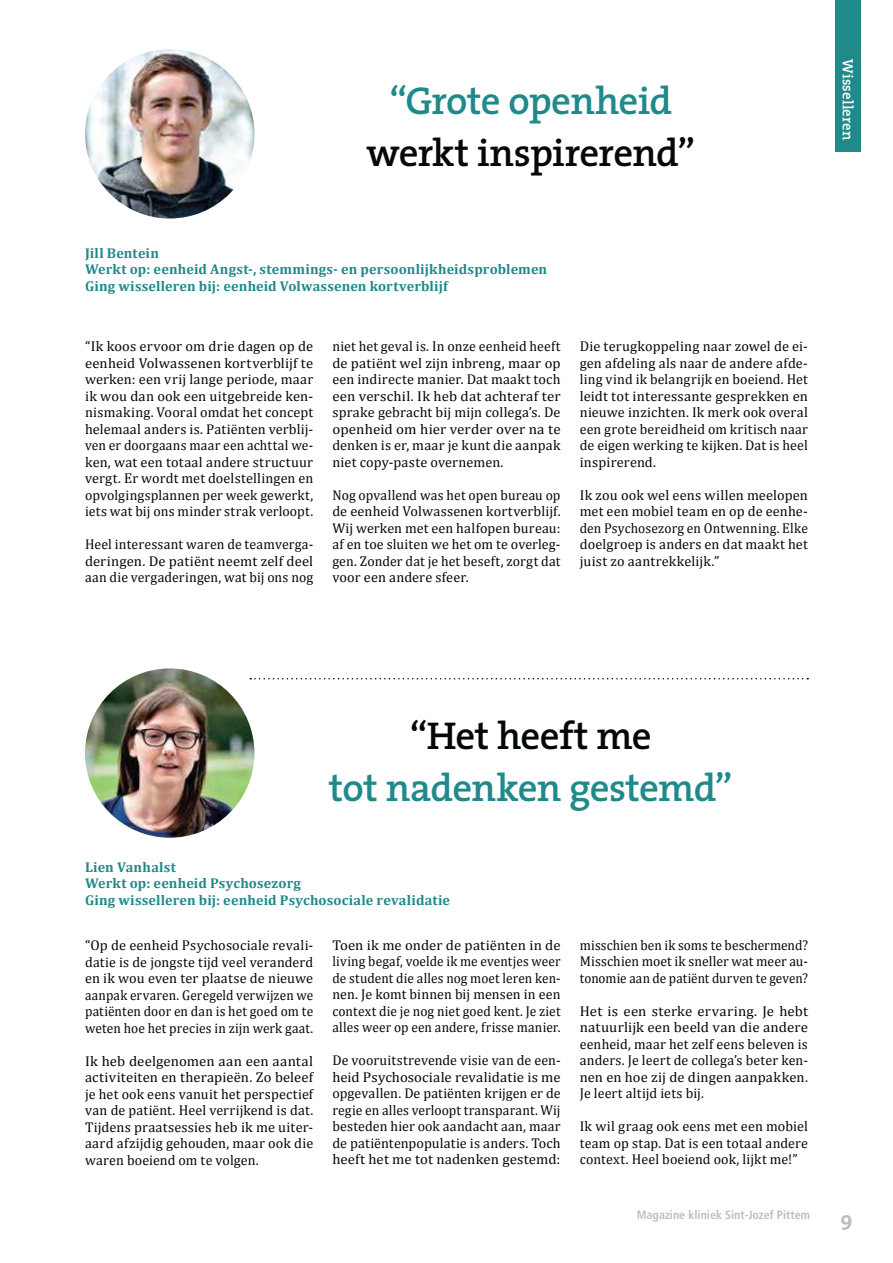
<style>
.page{position:relative;width:893px;height:1263px;background:#fff}
.page>*{position:absolute;margin:0;border:0;box-sizing:border-box;transform-origin:0 0}
.t1{font:600 39px "The Serif";letter-spacing:-.025em;color:#20898a}
.t2{font:600 39px "The Serif";letter-spacing:-.02em;color:#040809}
.t3{font:700 21px "The Serif";color:#bdbec0}
.t4{font:600 15px "The Serif";color:#fff}
.t5{font:14.25px/16.5px "Cambria";letter-spacing:.005em;color:#040809;text-align:justify}
.t6{font:14.25px/16.5px "Cambria";letter-spacing:.005em;color:#040809;text-align:justify;scale:1.04 1}
.t7{font:700 14.25px/16.5px "Cambria";letter-spacing:.01em;color:#20898a}
.t8{font:14.25px/16.5px "Cambria";letter-spacing:.005em;color:#040809;text-align:justify;scale:.96 1}
.t9{font:14.25px/16.5px "Cambria";letter-spacing:.005em;color:#040809;text-align:justify;scale:.94 1}
.t10{font:700 condensed 12px "Frutiger";color:#bdbec0}
</style>
<div class="page">
<div style="left:835px;top:0;width:26px;height:152px;background:#20898a"></div>
<svg style="left:250px;top:678px;width:558px;height:1px"></svg>
<img style="left:85px;top:668px;width:169px;height:170px;border-radius:50%">
<img style="left:85px;top:49px;width:169px;height:170px;border-radius:50%">
<h1 class="t1" style="left:389px;top:84px;width:284px">“Grote openheid</h1>
<h1 class="t2" style="left:366px;top:137px;width:330px">werkt inspirerend”</h1>
<p class="t7" style="left:85px;top:244px;width:463px">Jill Bentein<br>Werkt op: eenheid Angst-, stemmings- en persoonlijkheidsproblemen<br>Ging wisselleren bij: eenheid Volwassenen kortverblijf</p>
<p class="t5" style="left:85px;top:338px;width:230px">“Ik koos ervoor om drie dagen op de eenheid Volwassenen kortverblijf te werken: een vrij lange periode, maar ik wou dan ook een uitgebreide ken&shy;nismaking. Vooral omdat het concept helemaal anders is. Patiënten verblij&shy;ven er doorgaans maar een achttal we&shy;ken, wat een totaal andere structuur vergt. Er wordt met doelstellingen en opvolgingsplannen per week gewerkt, iets wat bij ons minder strak verloopt.</p>
<p class="t5" style="left:85px;top:536px;width:230px">Heel interessant waren de teamverga&shy;deringen. De patiënt neemt zelf deel aan die vergaderingen, wat bij ons nog</p>
<p class="t5" style="left:332px;top:338px;width:230px">niet het geval is. In onze eenheid heeft de patiënt wel zijn inbreng, maar op een indirecte manier. Dat maakt toch een verschil. Ik heb dat achteraf ter sprake gebracht bij mijn collega’s. De openheid om hier verder over na te denken is er, maar je kunt die aanpak niet copy-paste overnemen.</p>
<p class="t8" style="left:332px;top:486px;width:239px">Nog opvallend was het open bureau op de eenheid Volwassenen kortverblijf.<br>Wij werken met een halfopen bureau: af en toe sluiten we het om te overleg&shy;gen. Zonder dat je het beseft, zorgt dat voor een andere sfeer.</p>
<p class="t5" style="left:579px;top:338px;width:230px">Die terugkoppeling naar zowel de ei&shy;gen afdeling als naar de andere afde&shy;ling vind ik belangrijk en boeiend. Het leidt tot interessante gesprekken en nieuwe inzichten. Ik merk ook overal een grote bereidheid om kritisch naar de eigen werking te kijken. Dat is heel inspirerend.</p>
<p class="t5" style="left:579px;top:486px;width:230px">Ik zou ook wel eens willen meelopen met een mobiel team en op de eenhe&shy;den Psychosezorg en Ontwenning. Elke doelgroep is anders en dat maakt het juist zo aantrekkelijk.”</p>
<p class="t4" style="left:854px;top:59px;width:83px;rotate:90deg">Wisselleren</p>
<h1 class="t2" style="left:410px;top:720px;width:243px">“Het heeft me</h1>
<h1 class="t1" style="left:329px;top:772px;width:405px">tot nadenken gestemd”</h1>
<p class="t7" style="left:85px;top:859px;width:366px">Lien Vanhalst<br>Werkt op: eenheid Psychosezorg<br>Ging wisselleren bij: eenheid Psychosociale revalidatie</p>
<p class="t5" style="left:332px;top:936px;width:230px">Toen ik me onder de patiënten in de living begaf, voelde ik me eventjes weer de student die alles nog moet leren ken&shy;nen. Je komt binnen bij mensen in een context die je nog niet goed kent. Je ziet alles weer op een andere, frisse manier.</p>
<p class="t5" style="left:332px;top:1052px;width:230px">De vooruitstrevende visie van de een&shy;heid Psychosociale revalidatie is me opgevallen. De patiënten krijgen er de regie en alles verloopt transparant. Wij besteden hier ook aandacht aan, maar de patiëntenpopulatie is anders. Toch heeft het me tot nadenken gestemd:</p>
<p class="t5" style="left:85px;top:937px;width:230px">“Op de eenheid Psychosociale revali&shy;datie is de jongste tijd veel veranderd en ik wou even ter plaatse de nieuwe aanpak ervaren. Geregeld verwijzen we patiënten door en dan is het goed om te weten hoe het precies in zijn werk gaat.</p>
<p class="t6" style="left:85px;top:1052px;width:221px">Ik heb deelgenomen aan een aantal activiteiten en therapieën. Zo beleef je het ook eens vanuit het perspectief van de patiënt. Heel verrijkend is dat.<br>Tijdens praatsessies heb ik me uiter&shy;aard afzijdig gehouden, maar ook die waren boeiend om te volgen.</p>
<p class="t9" style="left:579px;top:936px;width:244px">misschien ben ik soms te beschermend?<br>Misschien moet ik sneller wat meer au&shy;tonomie aan de patiënt durven te geven?</p>
<p class="t6" style="left:579px;top:1002px;width:221px">Het is een sterke ervaring. Je hebt natuurlijk een beeld van die andere eenheid, maar het zelf eens beleven is anders. Je leert de collega’s beter ken&shy;nen en hoe zij de dingen aanpakken.<br>Je leert altijd iets bij.</p>
<p class="t5" style="left:579px;top:1118px;width:230px">Ik wil graag ook eens met een mobiel team op stap. Dat is een totaal andere context. Heel boeiend ook, lijkt me!”</p>
<p class="t10" style="left:637px;top:1210px;width:175px">Magazine kliniek Sint-Jozef Pittem</p>
<h2 class="t3" style="left:840px;top:1210px;width:14px">9</h2>
</div>
